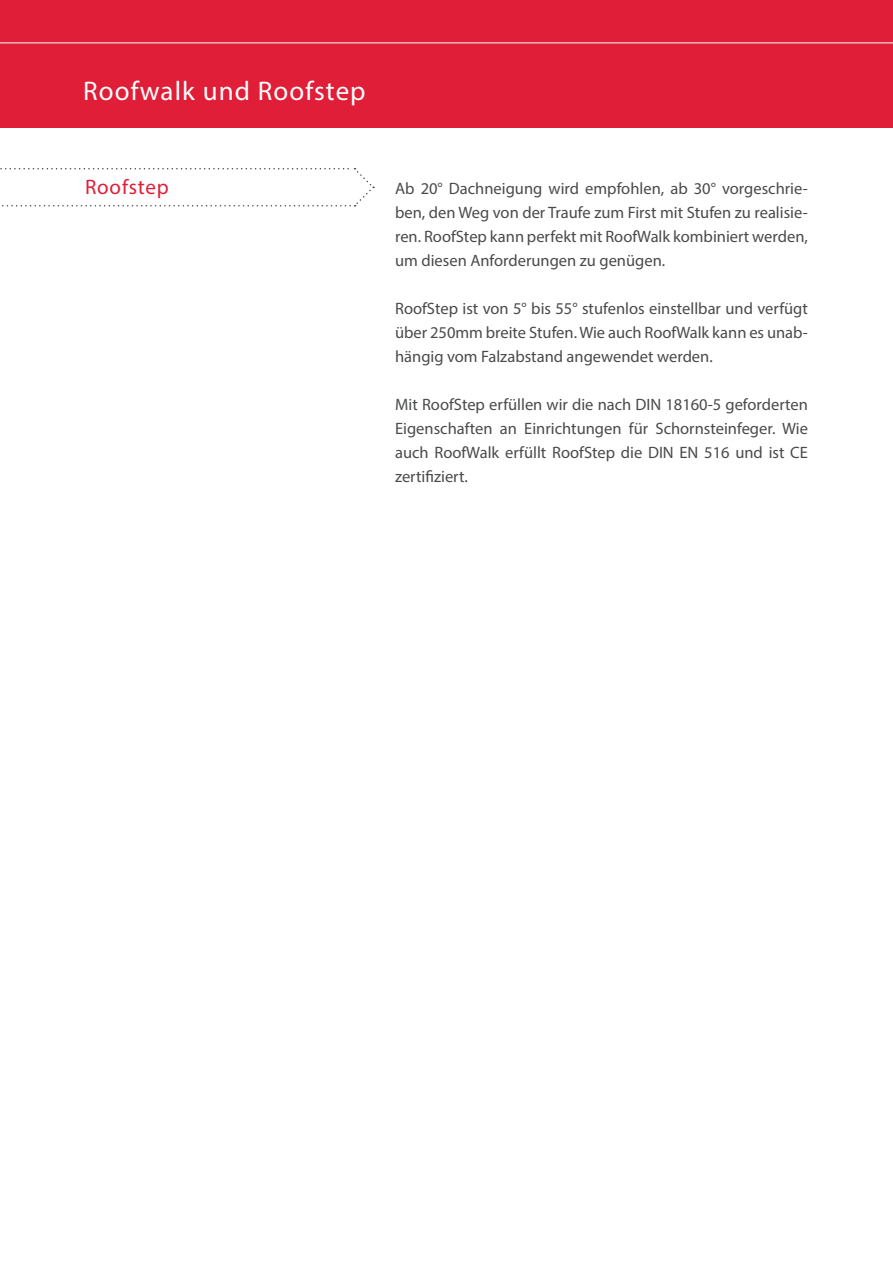
<style>
.page{position:relative;width:893px;height:1263px;background:#fff}
.page>*{position:absolute;margin:0;border:0;box-sizing:border-box;transform-origin:0 0}
.t1{font:27px "Myriad Pro";letter-spacing:.04em;color:#fff}
.t2{font:21px "Myriad Pro";letter-spacing:.04em;color:#e01e37}
.t3{font:16.5px/24px "Myriad Pro";color:#494a4b;text-align:justify}
</style>
<div class="page">
<div style="left:0;top:0;width:893px;height:128px;background:#e01e37"></div>
<hr style="left:0;top:43px;width:893px;height:1px;background:#fff">
<svg style="left:0;top:168px;width:374px;height:38px"></svg>
<h1 class="t1" style="left:83px;top:74px;width:284px">Roofwalk und Roofstep</h1>
<p class="t2" style="left:85px;top:174px;width:85px">Roofstep</p>
<p class="t3" style="left:395px;top:176px;width:414px">Ab 20° Dachneigung wird empfohlen, ab 30° vorgeschrie&shy;ben, den Weg von der Traufe zum First mit Stufen zu realisie&shy;ren. RoofStep kann perfekt mit RoofWalk kombiniert werden, um diesen Anforderungen zu genügen.</p>
<p class="t3" style="left:395px;top:296px;width:414px">RoofStep ist von 5° bis 55° stufenlos einstellbar und verfügt über 250mm breite Stufen. Wie auch RoofWalk kann es unab&shy;hängig vom Falzabstand angewendet werden.</p>
<p class="t3" style="left:395px;top:392px;width:414px">Mit RoofStep erfüllen wir die nach DIN 18160-5 geforderten Eigenschaften an Einrichtungen für Schornsteinfeger. Wie auch RoofWalk erfüllt RoofStep die DIN EN 516 und ist CE zertifiziert.</p>
</div>
